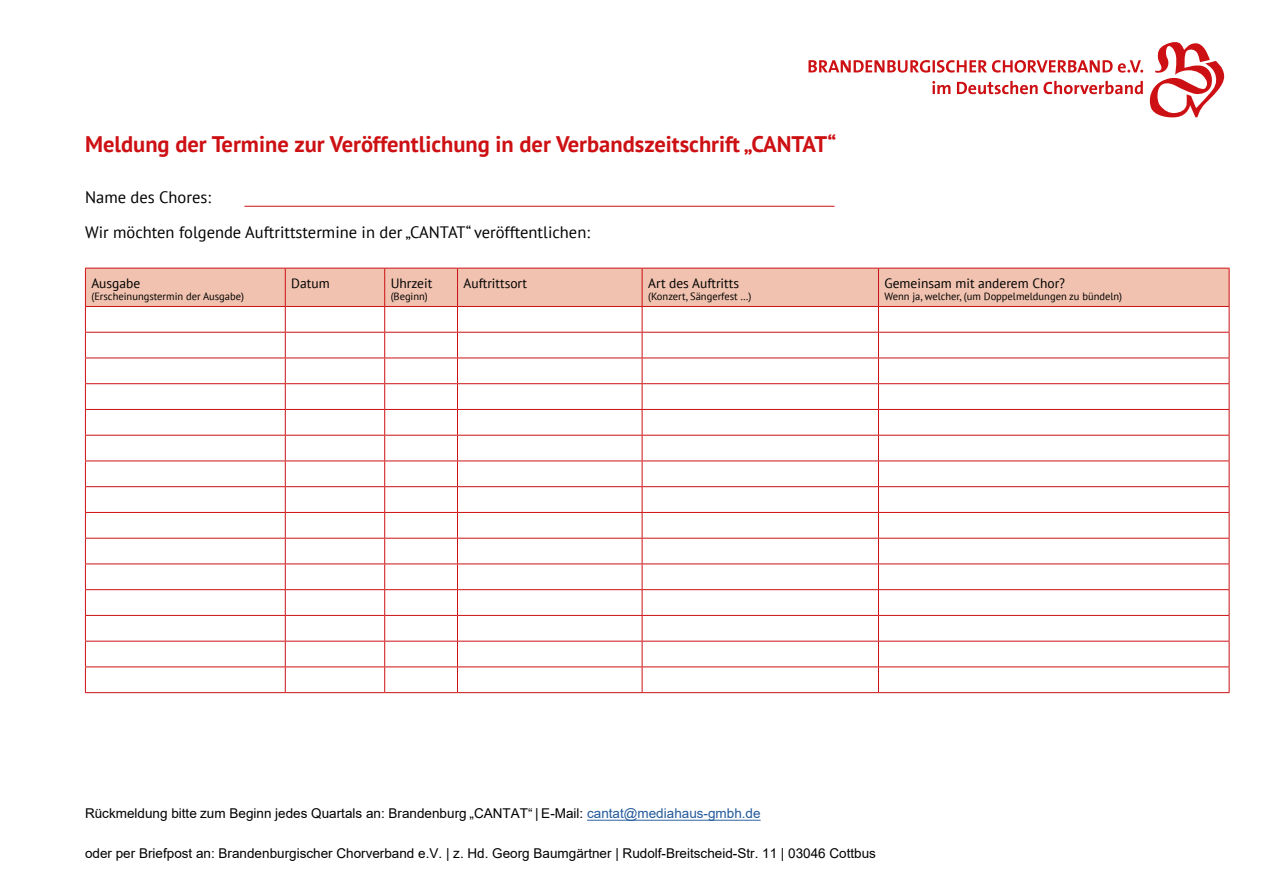
<style>
.page{position:relative;width:1263px;height:893px;background:#fff}
.page>*{position:absolute;margin:0;border:0;box-sizing:border-box;transform-origin:0 0}
.t1{font:700 22.5px "PT Sans";color:#cd1013}
.t2{font:16.5px/35px "PT Sans";color:#000}
.t3{font:13.5px "Arial";color:#000}
.t4{font:13.5px "PT Sans";color:#000}
.t5{font:10.5px "PT Sans";color:#000}
.s1{color:#22599b}
</style>
<div class="page">
<svg style="left:808px;top:42px;width:416px;height:76px"></svg>
<hr style="left:587px;top:820px;width:174px;height:1px;background:#22599b">
<hr style="left:385px;top:692px;width:72px;height:1px;background:#cd1013">
<hr style="left:642px;top:692px;width:236px;height:1px;background:#cd1013">
<hr style="left:878px;top:692px;width:351px;height:1px;background:#cd1013">
<hr style="left:85px;top:692px;width:200px;height:1px;background:#cd1013">
<hr style="left:285px;top:692px;width:100px;height:1px;background:#cd1013">
<svg style="left:85px;top:268px;width:1145px;height:424px"></svg>
<hr style="left:457px;top:692px;width:185px;height:1px;background:#cd1013">
<hr style="left:244px;top:206px;width:590px;height:1px;background:#cd1013">
<h1 class="t1" style="left:85px;top:129px;width:753px">Meldung der Termine zur Veröffentlichung in der Verbandszeitschrift „CANTAT“</h1>
<p class="t2" style="left:85px;top:179px;width:506px">Name des Chores:<br>Wir möchten folgende Auftrittstermine in der „CANTAT“ veröfftentlichen:</p>
<p class="t4" style="left:91px;top:274px;width:50px">Ausgabe</p>
<p class="t5" style="left:91px;top:290px;width:154px">(Erscheinungstermin der Ausgabe)</p>
<p class="t4" style="left:291px;top:274px;width:40px">Datum</p>
<p class="t4" style="left:391px;top:274px;width:43px">Uhrzeit</p>
<p class="t5" style="left:391px;top:290px;width:39px">(Beginn)</p>
<p class="t4" style="left:463px;top:274px;width:65px">Auftrittsort</p>
<p class="t4" style="left:648px;top:274px;width:92px">Art des Auftritts</p>
<p class="t5" style="left:648px;top:290px;width:105px">(Konzert, Sängerfest …)</p>
<p class="t4" style="left:884px;top:274px;width:182px">Gemeinsam mit anderem Chor?</p>
<p class="t5" style="left:884px;top:290px;width:239px">Wenn ja, welcher, (um Doppelmeldungen zu bündeln)</p>
<p class="t3" style="left:85px;top:804px;width:677px">Rückmeldung bitte zum Beginn jedes Quartals an: Brandenburg „CANTAT“ | E-Mail: <span class="s1">cantat@mediahaus-gmbh.de</span></p>
<p class="t3" style="left:85px;top:844px;width:792px">oder per Briefpost an: Brandenburgischer Chorverband e.V. | z. Hd. Georg Baumgärtner | Rudolf-Breitscheid-Str. 11 | 03046 Cottbus</p>
</div>
